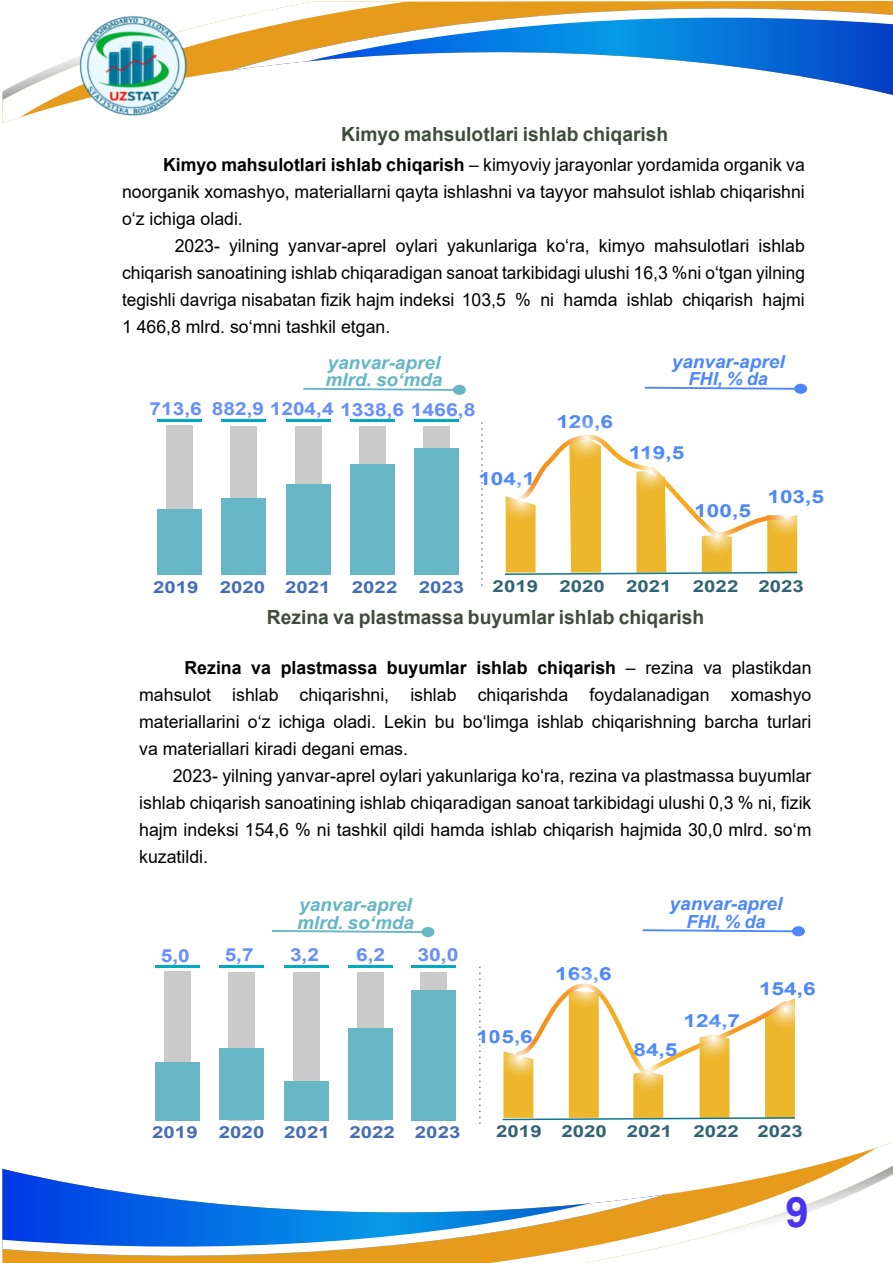
<style>
.page{position:relative;width:893px;height:1263px;background:#fff}
.page>*{position:absolute;margin:0;border:0;box-sizing:border-box;transform-origin:0 0}
.t1{font:700 42px "Arial";color:#4933f1}
.t2{font:700 19.5px "Arial";color:#3f4c3b}
.t3{font:18px/27px "Arial";color:#000;text-align:justify}
.t4{font:700 18px "Arial";color:#4c87fb;scale:1.26 1}
.t5{font:italic 700 18px/17.5px "Arial";color:#66b6c5;scale:1.05 1}
.t6{font:700 18px "Arial";color:#668ffb;scale:1.16 1}
.t7{font:italic 700 18px/17.5px "Arial";color:#4c87fb;text-align:center;scale:1.05 1}
.t8{font:700 18px "Arial";color:#668ffb;scale:1.18 1}
.t9{font:700 16.5px "Arial";color:#466eb6;scale:1.24 1}
.t10{font:700 16.5px "Arial";color:#326475;scale:1.24 1}
.s1{font-weight:700}
</style>
<div class="page">
<div style="left:166px;top:426px;width:27px;height:149px;background:#cacaca"></div>
<div style="left:157px;top:510px;width:45px;height:65px;background:#66b6c5"></div>
<div style="left:230px;top:427px;width:27px;height:148px;background:#cacaca"></div>
<div style="left:221px;top:499px;width:45px;height:76px;background:#66b6c5"></div>
<div style="left:295px;top:427px;width:27px;height:148px;background:#cacaca"></div>
<div style="left:286px;top:485px;width:45px;height:90px;background:#66b6c5"></div>
<div style="left:359px;top:427px;width:27px;height:148px;background:#cacaca"></div>
<div style="left:350px;top:464px;width:45px;height:111px;background:#66b6c5"></div>
<div style="left:423px;top:427px;width:26px;height:148px;background:#cacaca"></div>
<div style="left:414px;top:449px;width:44px;height:126px;background:#66b6c5"></div>
<hr style="left:157px;top:420px;width:45px;height:2px;background:#00abc2">
<hr style="left:221px;top:420px;width:45px;height:2px;background:#00abc2">
<hr style="left:286px;top:420px;width:45px;height:2px;background:#00abc2">
<hr style="left:350px;top:420px;width:45px;height:2px;background:#00abc2">
<hr style="left:414px;top:420px;width:44px;height:2px;background:#00abc2">
<svg style="left:303px;top:388px;width:150px;height:3px"></svg>
<div style="left:453px;top:385px;width:13px;height:10px;background:#66b6c5;border-radius:50%"></div>
<svg style="left:504px;top:449px;width:294px;height:126px"></svg>
<svg style="left:645px;top:387px;width:149px;height:3px"></svg>
<div style="left:794px;top:384px;width:13px;height:10px;background:#4c87fb;border-radius:50%"></div>
<div style="left:164px;top:971px;width:27px;height:149px;background:#cacaca"></div>
<div style="left:155px;top:1062px;width:45px;height:58px;background:#66b6c5"></div>
<div style="left:228px;top:972px;width:27px;height:148px;background:#cacaca"></div>
<div style="left:219px;top:1048px;width:45px;height:72px;background:#66b6c5"></div>
<div style="left:293px;top:972px;width:27px;height:148px;background:#cacaca"></div>
<div style="left:284px;top:1081px;width:45px;height:39px;background:#66b6c5"></div>
<div style="left:357px;top:972px;width:27px;height:148px;background:#cacaca"></div>
<div style="left:348px;top:1028px;width:45px;height:92px;background:#66b6c5"></div>
<div style="left:420px;top:972px;width:27px;height:148px;background:#cacaca"></div>
<div style="left:411px;top:990px;width:45px;height:130px;background:#66b6c5"></div>
<hr style="left:155px;top:965px;width:45px;height:2px;background:#00abc2">
<hr style="left:219px;top:965px;width:45px;height:2px;background:#00abc2">
<hr style="left:284px;top:965px;width:45px;height:2px;background:#00abc2">
<hr style="left:348px;top:965px;width:45px;height:2px;background:#00abc2">
<hr style="left:411px;top:965px;width:45px;height:2px;background:#00abc2">
<svg style="left:272px;top:930px;width:149px;height:3px"></svg>
<div style="left:421px;top:927px;width:13px;height:10px;background:#66b6c5;border-radius:50%"></div>
<svg style="left:502px;top:999px;width:293px;height:122px"></svg>
<svg style="left:642px;top:929px;width:150px;height:3px"></svg>
<div style="left:792px;top:926px;width:13px;height:10px;background:#4c87fb;border-radius:50%"></div>
<svg style="left:481px;top:422px;width:2px;height:164px"></svg>
<svg style="left:479px;top:966px;width:2px;height:159px"></svg>
<svg style="left:665px;top:1142px;width:228px;height:105px"></svg>
<svg style="left:2px;top:1169px;width:133px;height:25px"></svg>
<svg style="left:2px;top:1194px;width:663px;height:69px"></svg>
<svg style="left:2px;top:18px;width:229px;height:105px"></svg>
<svg style="left:231px;top:70px;width:662px;height:25px"></svg>
<svg style="left:231px;top:0;width:662px;height:70px"></svg>
<img style="left:74px;top:16px;width:114px;height:103px">
<svg style="left:490px;top:469px;width:61px;height:60px"></svg>
<svg style="left:555px;top:406px;width:62px;height:62px"></svg>
<svg style="left:556px;top:959px;width:59px;height:57px"></svg>
<svg style="left:491px;top:1028px;width:58px;height:58px"></svg>
<svg style="left:619px;top:1041px;width:59px;height:57px"></svg>
<svg style="left:620px;top:442px;width:59px;height:57px"></svg>
<svg style="left:684px;top:1009px;width:58px;height:57px"></svg>
<svg style="left:687px;top:506px;width:59px;height:57px"></svg>
<svg style="left:756px;top:980px;width:59px;height:57px"></svg>
<svg style="left:757px;top:487px;width:58px;height:57px"></svg>
<p class="t2" style="left:341px;top:120px;width:329px">Kimyo mahsulotlari ishlab chiqarish</p>
<p class="t3" style="left:122px;top:151px;width:684px;text-indent:41px"><span class="s1">Kimyo mahsulotlari ishlab chiqarish</span> – kimyoviy jarayonlar yordamida organik va noorganik xomashyo, materiallarni qayta ishlashni va tayyor mahsulot ishlab chiqarishni oʻz ichiga oladi.</p>
<p class="t3" style="left:122px;top:232px;width:684px;text-indent:53px">2023- yilning yanvar-aprel oylari yakunlariga ko‘ra, kimyo mahsulotlari ishlab chiqarish sanoatining ishlab chiqaradigan sanoat tarkibidagi ulushi 16,3 %ni o‘tgan yilning tegishli davriga nisabatan fizik hajm indeksi 103,5 % ni hamda ishlab chiqarish hajmi 1 466,8 mlrd. so‘mni tashkil etgan.</p>
<p class="t5" style="left:325px;top:354px;width:113px">yanvar-aprel mlrd. so‘mda</p>
<p class="t6" style="left:150px;top:396px;width:282px">713,6 882,9 1204,4 1338,6 1466,8</p>
<p class="t4" style="left:478px;top:466px;width:46px">104,1</p>
<p class="t4" style="left:556px;top:409px;width:46px">120,6</p>
<p class="t7" style="left:672px;top:353px;width:109px">yanvar-aprel<br>FHI, % da</p>
<p class="t4" style="left:629px;top:440px;width:45px">119,5</p>
<p class="t4" style="left:694px;top:498px;width:46px">100,5</p>
<p class="t4" style="left:767px;top:484px;width:46px">103,5</p>
<p class="t9" style="left:153px;top:575px;width:38px">2019</p>
<p class="t9" style="left:220px;top:575px;width:91px">2020 2021</p>
<p class="t9" style="left:352px;top:575px;width:38px">2022</p>
<p class="t9" style="left:419px;top:575px;width:38px">2023</p>
<p class="t10" style="left:493px;top:574px;width:38px">2019</p>
<p class="t10" style="left:559px;top:574px;width:38px">2020</p>
<p class="t10" style="left:626px;top:574px;width:38px">2021</p>
<p class="t10" style="left:693px;top:574px;width:91px">2022 2023</p>
<p class="t2" style="left:267px;top:603px;width:439px">Rezina va plastmassa buyumlar ishlab chiqarish</p>
<p class="t3" style="left:139px;top:654px;width:674px;text-indent:45px"><span class="s1">Rezina va plastmassa buyumlar ishlab chiqarish</span> – rezina va plastikdan mahsulot ishlab chiqarishni, ishlab chiqarishda foydalanadigan xomashyo materiallarini oʻz ichiga oladi. Lekin bu boʻlimga ishlab chiqarishning barcha turlari va materiallari kiradi degani emas.</p>
<p class="t3" style="left:139px;top:762px;width:674px;text-indent:33px">2023- yilning yanvar-aprel oylari yakunlariga ko‘ra, rezina va plastmassa buyumlar ishlab chiqarish sanoatining ishlab chiqaradigan sanoat tarkibidagi ulushi 0,3 % ni, fizik hajm indeksi 154,6 % ni tashkil qildi hamda ishlab chiqarish hajmida 30,0 mlrd. so‘m kuzatildi.</p>
<p class="t5" style="left:297px;top:896px;width:113px">yanvar-aprel mlrd. so‘mda</p>
<p class="t7" style="left:670px;top:896px;width:109px">yanvar-aprel<br>FHI, % da</p>
<p class="t6" style="left:161px;top:942px;width:27px">5,0</p>
<p class="t6" style="left:225px;top:941px;width:27px">5,7</p>
<p class="t6" style="left:290px;top:942px;width:27px">3,2</p>
<p class="t6" style="left:356px;top:942px;width:27px">6,2</p>
<p class="t8" style="left:417px;top:942px;width:36px">30,0</p>
<p class="t4" style="left:476px;top:1023px;width:46px">105,6</p>
<p class="t4" style="left:555px;top:961px;width:46px">163,6</p>
<p class="t4" style="left:633px;top:1037px;width:36px">84,5</p>
<p class="t4" style="left:684px;top:1008px;width:46px">124,7</p>
<p class="t4" style="left:759px;top:976px;width:46px">154,6</p>
<p class="t9" style="left:152px;top:1120px;width:38px">2019</p>
<p class="t9" style="left:219px;top:1120px;width:196px">2020 2021 2022 2023</p>
<p class="t10" style="left:496px;top:1119px;width:143px">2019 2020 2021</p>
<p class="t10" style="left:693px;top:1119px;width:90px">2022 2023</p>
<h1 class="t1" style="left:785px;top:1182px;width:25px">9</h1>
</div>
